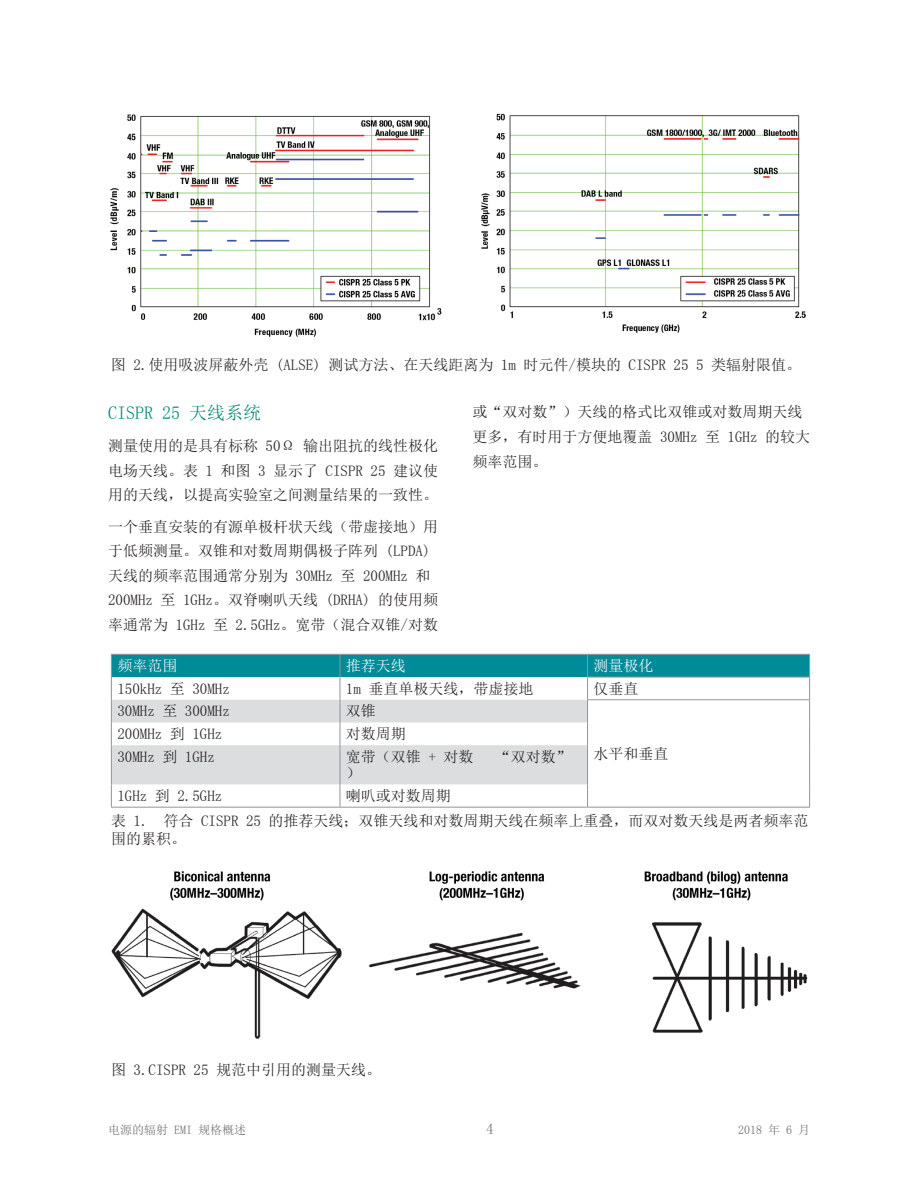
<style>
.page{position:relative;width:918px;height:1188px;background:#fff}
.page>*{position:absolute;margin:0;border:0;box-sizing:border-box;transform-origin:0 0}
.t1{font:18px "Sim Sun";color:#008775}
.t2{font:15px/24.6px "Sim Sun";color:#231f20}
.t3{font:15px "Sim Sun";color:#fff}
.t4{font:15px "Sim Sun";color:#6c6d70}
.t5{font:12px "Sim Sun";color:#6c6d70}
</style>
<div class="page">
<img style="left:110px;top:113px;width:695px;height:224px">
<hr style="left:111px;top:807px;width:229px;height:1px;background:#939598">
<hr style="left:340px;top:807px;width:248px;height:1px;background:#939598">
<svg style="left:111px;top:654px;width:699px;height:153px"></svg>
<hr style="left:588px;top:807px;width:222px;height:1px;background:#939598">
<img style="left:111px;top:871px;width:697px;height:168px">
<p class="t2" style="left:111px;top:353px;width:692px">图 2.使用吸波屏蔽外壳 (ALSE) 测试方法、在天线距离为 1m 时元件/模块的 CISPR 25 5 类辐射限值。</p>
<p class="t1" style="left:108px;top:404px;width:154px">CISPR 25 天线系统</p>
<p class="t2" style="left:108px;top:433px;width:331px;text-align:justify">测量使用的是具有标称 50Ω 输出阻抗的线性极化电场天线。表 1 和图 3 显示了 CISPR 25 建议使用的天线，以提高实验室之间测量结果的一致性。</p>
<p class="t2" style="left:108px;top:514px;width:331px">一个垂直安装的有源单极杆状天线（带虚接地）用于低频测量。双锥和对数周期偶极子阵列 (LPDA)天线的频率范围通常分别为 30MHz 至 200MHz 和<br>200MHz 至 1GHz。双脊喇叭天线 (DRHA) 的使用频率通常为 1GHz 至 2.5GHz。宽带（混合双锥/对数</p>
<p class="t2" style="left:472px;top:400px;width:339px">或“双对数”）天线的格式比双锥或对数周期天线更多，有时用于方便地覆盖 30MHz 至 1GHz 的较大频率范围。</p>
<p class="t3" style="left:117px;top:658px;width:61px">频率范围</p>
<p class="t3" style="left:346px;top:658px;width:61px">推荐天线</p>
<p class="t3" style="left:594px;top:658px;width:61px">测量极化</p>
<p class="t2" style="left:117px;top:676px;width:114px">150kHz 至 30MHz</p>
<p class="t2" style="left:346px;top:676px;width:189px">1m 垂直单极天线，带虚接地</p>
<p class="t2" style="left:594px;top:676px;width:46px">仅垂直</p>
<p class="t2" style="left:117px;top:699px;width:114px">30MHz 至 300MHz</p>
<p class="t2" style="left:346px;top:699px;width:31px">双锥</p>
<p class="t2" style="left:594px;top:741px;width:76px">水平和垂直</p>
<p class="t2" style="left:117px;top:722px;width:106px">200MHz 到 1GHz</p>
<p class="t2" style="left:346px;top:722px;width:61px">对数周期</p>
<p class="t2" style="left:117px;top:744px;width:99px">30MHz 到 1GHz</p>
<p class="t2" style="left:346px;top:744px;width:129px">宽带（双锥 + 对数</p>
<p class="t2" style="left:496px;top:744px;width:76px">“双对数”</p>
<p class="t2" style="left:346px;top:761px;width:16px">）</p>
<p class="t2" style="left:117px;top:784px;width:106px">1GHz 到 2.5GHz</p>
<p class="t2" style="left:111px;top:783px;width:699px;line-height:25.2px;text-indent:235px">喇叭或对数周期<br>表 1. 符合 CISPR 25 的推荐天线；双锥天线和对数周期天线在频率上重叠，而双对数天线是两者频率范</p>
<p class="t2" style="left:111px;top:827px;width:76px">围的累积。</p>
<p class="t2" style="left:111px;top:1057px;width:271px">图 3.CISPR 25 规范中引用的测量天线。</p>
<p class="t5" style="left:108px;top:1124px;width:139px">电源的辐射 EMI 规格概述</p>
<p class="t4" style="left:486px;top:1121px;width:9px">4</p>
<p class="t5" style="left:738px;top:1124px;width:73px">2018 年 6 月</p>
</div>
